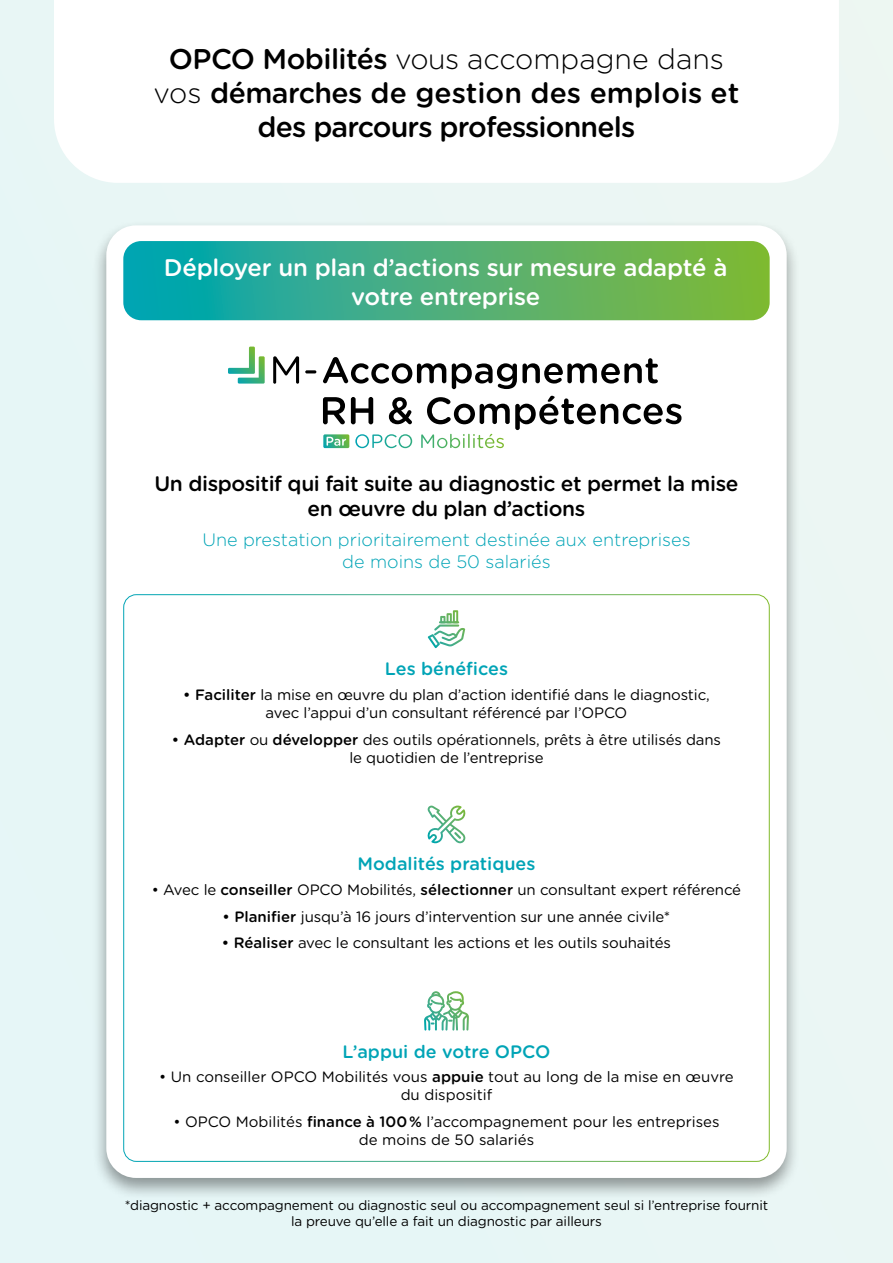
<style>
.page{position:relative;width:893px;height:1263px;background:#e8f6f5}
.page>*{position:absolute;margin:0;border:0;box-sizing:border-box;transform-origin:0 0}
.t1{font:500 28.5px/34.2px "Gotham Rounded";letter-spacing:-.025em;color:#000;text-align:center}
.t2{font:500 24px/28.8px "Gotham Rounded";letter-spacing:-.01em;color:#fff;text-align:center}
.t3{font:500 21px/25.2px "Gotham Rounded";letter-spacing:-.02em;color:#000;text-align:center}
.t4{font:300 18px/21.6px "Gotham Rounded";color:#00a4b6;text-align:center}
.t5{font:500 18px "Gotham Rounded";color:#00a4b6}
.t6{font:15px/18px "Gotham Rounded";letter-spacing:-.01em;color:#000;text-align:center}
.t7{font:13.5px/16.2px "Gotham Rounded";letter-spacing:-.01em;color:#000;text-align:center}
.s1{font-weight:300}
.s2{font-weight:500}
</style>
<div class="page">
<div style="left:92px;top:220px;width:708px;height:980px;background:#000;opacity:.4"></div>
<div style="left:106px;top:225px;width:681px;height:953px;background:#fff;border-radius:30px"></div>
<svg style="left:123px;top:241px;width:647px;height:79px;background:#49af78"></svg>
<svg style="left:428px;top:610px;width:37px;height:38px"></svg>
<svg style="left:427px;top:805px;width:39px;height:38px"></svg>
<svg style="left:424px;top:991px;width:45px;height:39px"></svg>
<div style="left:54px;top:0;width:785px;height:183px;background:#fff"></div>
<svg style="left:323px;top:434px;width:26px;height:14px"></svg>
<svg style="left:228px;top:347px;width:37px;height:37px"></svg>
<svg style="left:355px;top:434px;width:57px;height:14px"></svg>
<svg style="left:273px;top:356px;width:26px;height:28px"></svg>
<svg style="left:305px;top:370px;width:11px;height:3px"></svg>
<svg style="left:323px;top:357px;width:123px;height:26px"></svg>
<svg style="left:452px;top:358px;width:206px;height:31px"></svg>
<svg style="left:389px;top:397px;width:23px;height:27px"></svg>
<svg style="left:421px;top:396px;width:260px;height:52px"></svg>
<svg style="left:323px;top:397px;width:22px;height:27px"></svg>
<svg style="left:351px;top:397px;width:22px;height:27px"></svg>
<p class="t1" style="left:154px;top:41px;width:587px">OPCO Mobilités <span class="s1">vous accompagne dans vos</span> démarches de gestion des emplois et des parcours professionnels</p>
<p class="t2" style="left:164px;top:252px;width:565px">Déployer un plan d’actions sur mesure adapté à votre entreprise</p>
<p class="t3" style="left:154px;top:470px;width:586px">Un dispositif qui fait suite au diagnostic et permet la mise en oeuvre du plan d’actions</p>
<p class="t4" style="left:202px;top:528px;width:490px">Une prestation prioritairement destinée aux entreprises de moins de 50 salariés</p>
<p class="t5" style="left:385px;top:656px;width:125px">Les bénéfices</p>
<p class="t6" style="left:183px;top:685px;width:528px"><span class="s2">• Faciliter</span> la mise en oeuvre du plan d’action identifié dans le diagnostic, avec l’appui d’un consultant référencé par l’OPCO</p>
<p class="t6" style="left:172px;top:729px;width:551px"><span class="s2">• Adapter</span> ou <span class="s2">développer</span> des outils opérationnels, prêts à être utilisés dans le quotidien de l’entreprise</p>
<p class="t5" style="left:357px;top:851px;width:180px">Modalités pratiques</p>
<p class="t6" style="left:152px;top:880px;width:591px">• Avec le <span class="s2">conseiller</span> OPCO Mobilités, <span class="s2">sélectionner</span> un consultant expert référencé</p>
<p class="t6" style="left:223px;top:907px;width:449px"><span class="s2">• Planifier</span> jusqu’à 16 jours d’intervention sur une année civile*</p>
<p class="t6" style="left:222px;top:933px;width:451px"><span class="s2">• Réaliser</span> avec le consultant les actions et les outils souhaités</p>
<p class="t5" style="left:342px;top:1038px;width:209px">L’appui de votre OPCO</p>
<p class="t6" style="left:159px;top:1067px;width:576px">• Un conseiller OPCO Mobilités vous <span class="s2">appuie</span> tout au long de la mise en oeuvre du dispositif</p>
<p class="t6" style="left:173px;top:1112px;width:548px">• OPCO Mobilités <span class="s2">finance à 100 %</span> l’accompagnement pour les entreprises de moins de 50 salariés</p>
<p class="t7" style="left:125px;top:1196px;width:645px">*diagnostic + accompagnement ou diagnostic seul ou accompagnement seul si l’entreprise fournit la preuve qu’elle a fait un diagnostic par ailleurs</p>
</div>
